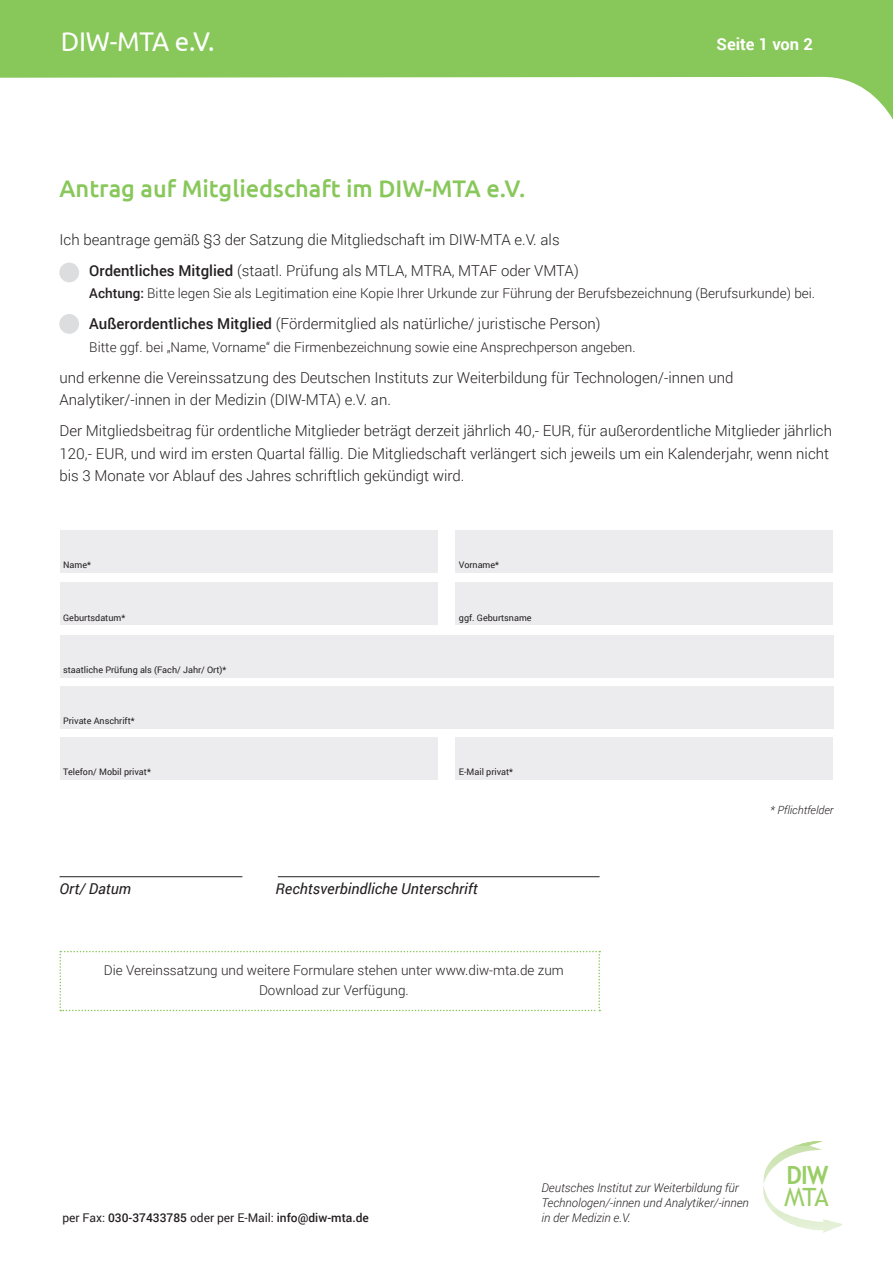
<style>
.page{position:relative;width:893px;height:1263px;background:#fff}
.page>*{position:absolute;margin:0;border:0;box-sizing:border-box;transform-origin:0 0}
.t1{font:27px "Ubuntu";letter-spacing:-.01em;color:#fff;scale:.96 1}
.t2{font:700 25.2px "Trebuchet MS";color:#99cd65;scale:.96 1}
.t3{font:25.2px "Trebuchet MS";color:#99cd65;scale:.96 1}
.t4{font:500 24px "Ubuntu";color:#88c75a}
.t5{font:700 16.5px "Roboto";color:#fff}
.t6{font:300 15px/22.5px "Roboto";color:#231f20}
.t7{font:italic 15px "Roboto";color:#231f20}
.t8{font:300 13.5px/19.5px "Roboto";color:#231f20;text-align:center}
.t9{font:italic 300 12px/15px "Roboto";color:#231f20}
.t10{font:500 12px "Roboto";color:#231f20}
.t11{font:italic 300 11.25px "Roboto";color:#231f20}
.t12{font:9px "Roboto";color:#231f20}
.s1{font-weight:500}
.s2{font-weight:400}
</style>
<div class="page">
<svg style="left:0;top:0;width:893px;height:120px;fill:#88c75a"></svg>
<div style="left:60px;top:530px;width:377px;height:43px;background:#ececee"></div>
<div style="left:60px;top:737px;width:377px;height:43px;background:#ececee"></div>
<div style="left:455px;top:530px;width:378px;height:43px;background:#ececee"></div>
<div style="left:455px;top:737px;width:378px;height:43px;background:#ececee"></div>
<div style="left:60px;top:583px;width:377px;height:42px;background:#ececee"></div>
<div style="left:60px;top:635px;width:773px;height:43px;background:#ececee"></div>
<div style="left:60px;top:686px;width:773px;height:43px;background:#ececee"></div>
<div style="left:455px;top:583px;width:378px;height:42px;background:#ececee"></div>
<div style="left:59px;top:263px;width:20px;height:19px;background:#dcdddf;border-radius:50%"></div>
<div style="left:59px;top:314px;width:20px;height:20px;background:#dcdddf;border-radius:50%"></div>
<hr style="left:60px;top:876px;width:182px;height:1px;background:#231f20">
<hr style="left:278px;top:876px;width:322px;height:1px;background:#231f20">
<svg style="left:60px;top:951px;width:540px;height:60px"></svg>
<hr style="left:763px;top:1141px;width:60px;height:1px;background:#b3d78b">
<hr style="left:763px;top:1142px;width:60px;height:1px;background:#b4d78b">
<hr style="left:763px;top:1143px;width:60px;height:1px;background:#b4d88d">
<hr style="left:763px;top:1144px;width:60px;height:1px;background:#b4d88e">
<svg style="left:763px;top:1145px;width:59px;height:66px"></svg>
<hr style="left:763px;top:1211px;width:79px;height:1px;background:#ddeccb">
<hr style="left:763px;top:1212px;width:79px;height:1px;background:#ddeccc">
<hr style="left:763px;top:1213px;width:79px;height:1px;background:#ddeccd">
<hr style="left:763px;top:1214px;width:79px;height:1px;background:#deedce">
<hr style="left:763px;top:1215px;width:79px;height:1px;background:#deedce">
<hr style="left:763px;top:1216px;width:79px;height:1px;background:#dfedcf">
<hr style="left:763px;top:1217px;width:79px;height:1px;background:#dfedd0">
<hr style="left:763px;top:1218px;width:79px;height:1px;background:#e0eed1">
<hr style="left:763px;top:1219px;width:79px;height:1px;background:#e0eed1">
<hr style="left:763px;top:1220px;width:79px;height:1px;background:#e1efd3">
<hr style="left:763px;top:1221px;width:79px;height:1px;background:#e1efd3">
<hr style="left:763px;top:1222px;width:79px;height:1px;background:#e2efd3">
<hr style="left:763px;top:1223px;width:79px;height:1px;background:#e3f0d5">
<hr style="left:763px;top:1224px;width:79px;height:1px;background:#e3f0d5">
<hr style="left:763px;top:1225px;width:79px;height:1px;background:#e4f0d6">
<hr style="left:763px;top:1226px;width:79px;height:1px;background:#e4f0d7">
<hr style="left:763px;top:1227px;width:79px;height:1px;background:#e5f1d8">
<hr style="left:763px;top:1228px;width:79px;height:1px;background:#e6f1d9">
<hr style="left:763px;top:1229px;width:79px;height:1px;background:#e6f1da">
<hr style="left:763px;top:1230px;width:79px;height:1px;background:#e7f2da">
<hr style="left:763px;top:1231px;width:79px;height:1px;background:#e7f2db">
<hr style="left:763px;top:1232px;width:79px;height:1px;background:#e8f2dd">
<h1 class="t1" style="left:61px;top:25px;width:161px">DIW-MTA e.V.</h1>
<p class="t5" style="left:717px;top:33px;width:98px">Seite 1 von 2</p>
<h3 class="t4" style="left:60px;top:173px;width:467px">Antrag auf Mitgliedschaft im DIW-MTA e.V.</h3>
<p class="t6" style="left:89px;top:223px;width:491px;line-height:31px;text-indent:-30px">Ich beantrage gemäß §3 der Satzung die Mitgliedschaft im DIW-MTA e.V. als<br><span class="s1">Ordentliches Mitglied</span> (staatl. Prüfung als MTLA, MTRA, MTAF oder VMTA)</p>
<p class="t8" style="left:89px;top:283px;width:727px"><span class="s1">Achtung:</span> Bitte legen Sie als Legitimation eine Kopie Ihrer Urkunde zur Führung der Berufsbezeichnung (Berufsurkunde) bei.</p>
<p class="t6" style="left:89px;top:312px;width:513px"><span class="s1">Außerordentliches Mitglied</span> (Fördermitglied als natürliche/ juristische Person)</p>
<p class="t8" style="left:89px;top:337px;width:548px">Bitte ggf. bei „Name, Vorname“ die Firmenbezeichnung sowie eine Ansprechperson angeben.</p>
<p class="t6" style="left:60px;top:365px;width:675px">und erkenne die Vereinssatzung des Deutschen Instituts zur Weiterbildung für Technologen/-innen und<br>Analytiker/-innen in der Medizin (DIW-MTA) e.V. an.</p>
<p class="t6" style="left:60px;top:419px;width:774px">Der Mitgliedsbeitrag für ordentliche Mitglieder beträgt derzeit jährlich 40,- EUR, für außerordentliche Mitglieder jährlich<br>120,- EUR, und wird im ersten Quartal fällig. Die Mitgliedschaft verlängert sich jeweils um ein Kalenderjahr, wenn nicht bis 3 Monate vor Ablauf des Jahres schriftlich gekündigt wird.</p>
<p class="t12" style="left:63px;top:558px;width:29px">Name*</p>
<p class="t12" style="left:63px;top:612px;width:64px">Geburtsdatum*</p>
<p class="t12" style="left:63px;top:664px;width:165px">staatliche Prüfung als (Fach/ Jahr/ Ort)*</p>
<p class="t12" style="left:63px;top:714px;width:73px">Private Anschrift*</p>
<p class="t12" style="left:63px;top:765px;width:89px">Telefon/ Mobil privat*</p>
<p class="t12" style="left:459px;top:558px;width:42px">Vorname*</p>
<p class="t12" style="left:459px;top:612px;width:74px">ggf. Geburtsname</p>
<p class="t12" style="left:459px;top:765px;width:56px">E-Mail privat*</p>
<p class="t7" style="left:60px;top:878px;width:73px">Ort/ Datum</p>
<p class="t7" style="left:276px;top:878px;width:204px">Rechtsverbindliche Unterschrift</p>
<p class="t8" style="left:104px;top:960px;width:461px">Die Vereinssatzung und weitere Formulare stehen unter www.diw-mta.de zum<br>Download zur Verfügung.</p>
<p class="t11" style="left:770px;top:802px;width:65px">* Pflichtfelder</p>
<p class="t10" style="left:62px;top:1209px;width:308px"><span class="s2">per Fax:</span> 030-37433785 <span class="s2">oder per E-Mail:</span> info@diw-mta.de</p>
<h2 class="t2" style="left:787px;top:1159px;width:45px">DIW</h2>
<h2 class="t3" style="left:802px;top:1182px;width:29px">TA</h2>
<p class="t9" style="left:541px;top:1180px;width:199px">Deutsches Institut zur Weiterbildung für</p>
<h2 class="t3" style="left:805px;top:1212px;width:23px;rotate:-180deg">W</h2>
<p class="t9" style="left:541px;top:1195px;width:209px">Technologen/-innen und Analytiker/-innen in der Medizin e.V.</p>
</div>
